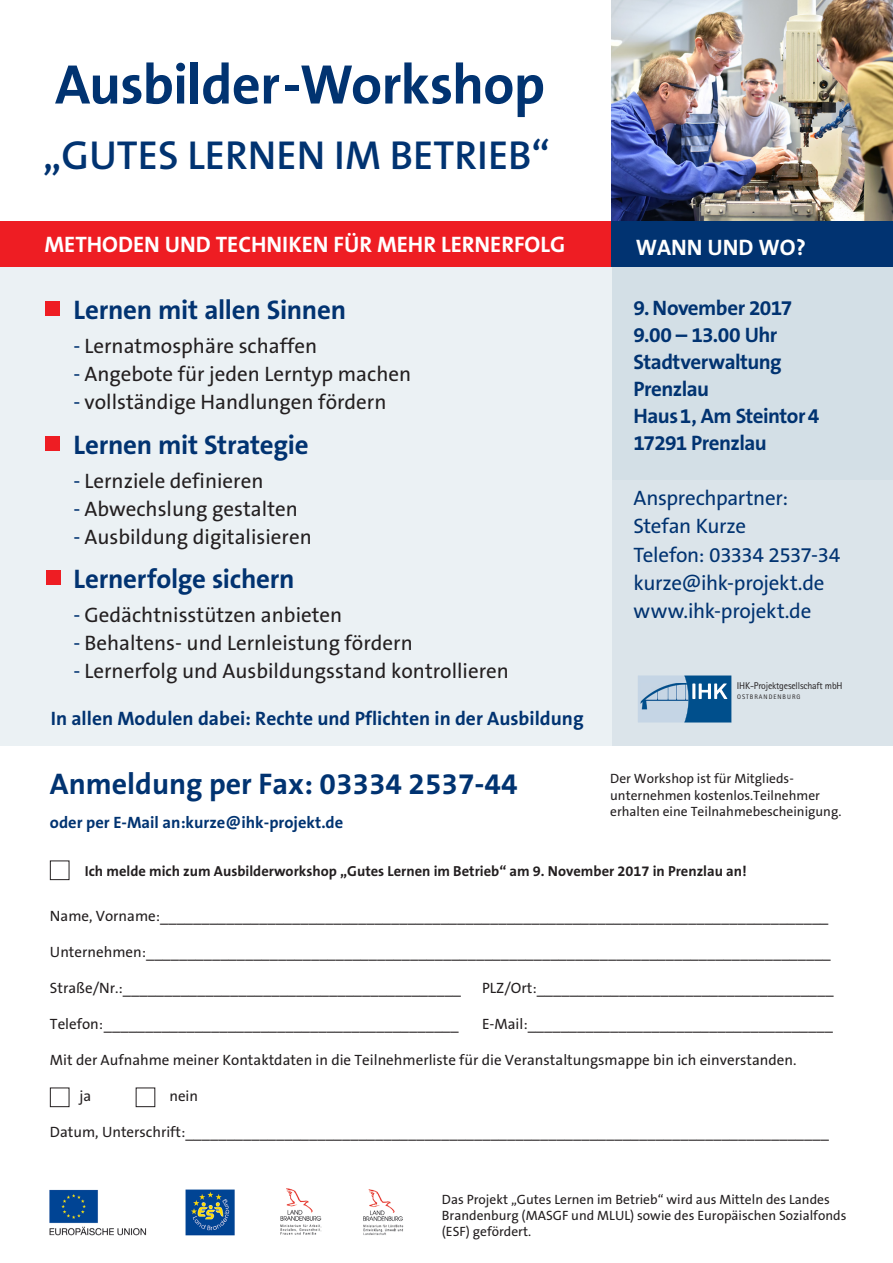
<style>
.page{position:relative;width:893px;height:1263px;background:#fff}
.page>*{position:absolute;margin:0;border:0;box-sizing:border-box;transform-origin:0 0}
.t1{font:700 56.25px "The Sans CE B7";letter-spacing:-.015em;color:#013371}
.t2{font:600 40.65px "The Sans CE B6";color:#013371}
.t3{font:700 30px "The Sans CE B7";color:#013371}
.t4{font:700 27px "The Sans CE B7";letter-spacing:-.01em;color:#013371}
.t5{font:700 22.5px "The Sans CE B7";color:#fff}
.t6{font:21px "The Sans CE B5 Plain";color:#231f20}
.t7{font:21px/28.2px "The Sans CE B5 Plain";letter-spacing:-.015em;color:#013371}
.t8{font:700 21px/27px "The Sans CE B7";letter-spacing:-.025em;color:#013371}
.t9{font:700 19.5px "The Sans CE B7";color:#013371}
.t10{font:700 16.5px "The Sans CE B7";color:#013371}
.t11{font:15px "The Sans CE B5 Plain";color:#231f20}
.t12{font:700 14.55px "The Sans CE B7";color:#231f20}
.t13{font:13.5px/16.2px "The Sans CE B5 Plain";color:#231f20}
.t14{font:9.9px "Agfa Rotis Sans Serif";letter-spacing:-.02em;color:#231f20}
.t15{font:6.6px "Agfa Rotis Sans Serif";letter-spacing:.15em;color:#231f20}
.s1{color:#013371}
</style>
<div class="page">
<div style="left:611px;top:267px;width:282px;height:226px;background:#d3dfe6"></div>
<div style="left:611px;top:480px;width:282px;height:266px;background:#dbe4ea"></div>
<div style="left:0;top:267px;width:611px;height:479px;background:#ebf1f4"></div>
<img style="left:611px;top:0;width:282px;height:221px">
<svg style="left:638px;top:675px;width:93px;height:47px;background:#6f9abd"></svg>
<div style="left:0;top:221px;width:629px;height:46px;background:#ee1d23"></div>
<div style="left:611px;top:221px;width:282px;height:46px;background:#013371"></div>
<div style="left:45px;top:301px;width:14px;height:14px;background:#ee1d23"></div>
<div style="left:45px;top:437px;width:14px;height:14px;background:#ee1d23"></div>
<div style="left:46px;top:570px;width:15px;height:14px;background:#ee1d23"></div>
<div style="left:50px;top:860px;width:19px;height:20px;border:1px solid #231f20"></div>
<div style="left:50px;top:1087px;width:19px;height:20px;border:1px solid #231f20"></div>
<img style="left:49px;top:1188px;width:355px;height:48px">
<h1 class="t1" style="left:55px;top:53px;width:492px">Ausbilder-Workshop</h1>
<h2 class="t2" style="left:43px;top:133px;width:509px">„GUTES LERNEN IM BETRIEB“</h2>
<h3 class="t5" style="left:44px;top:232px;width:522px">METHODEN UND TECHNIKEN FÜR MEHR LERNERFOLG</h3>
<h3 class="t5" style="left:636px;top:234px;width:172px">WANN UND WO?</h3>
<h3 class="t4" style="left:73px;top:294px;width:274px">Lernen mit allen Sinnen</h3>
<h3 class="t6" style="left:73px;top:333px;width:245px"><span class="s1">-</span> Lernatmosphäre schaffen</h3>
<h3 class="t6" style="left:73px;top:361px;width:339px"><span class="s1">-</span> Angebote für jeden Lerntyp machen</h3>
<h3 class="t6" style="left:73px;top:389px;width:314px"><span class="s1">-</span> vollständige Handlungen fördern</h3>
<h3 class="t4" style="left:73px;top:429px;width:237px">Lernen mit Strategie</h3>
<h3 class="t6" style="left:73px;top:468px;width:192px"><span class="s1">-</span> Lernziele definieren</h3>
<h3 class="t6" style="left:73px;top:496px;width:226px"><span class="s1">-</span> Abwechslung gestalten</h3>
<h3 class="t6" style="left:73px;top:524px;width:240px"><span class="s1">-</span> Ausbildung digitalisieren</h3>
<h3 class="t4" style="left:73px;top:563px;width:223px">Lernerfolge sichern</h3>
<h3 class="t6" style="left:73px;top:602px;width:270px"><span class="s1">-</span> Gedächtnisstützen anbieten</h3>
<h3 class="t6" style="left:73px;top:630px;width:341px"><span class="s1">-</span> Behaltens- und Lernleistung fördern</h3>
<h3 class="t6" style="left:73px;top:659px;width:437px"><span class="s1">-</span> Lernerfolg und Ausbildungsstand kontrollieren</h3>
<h3 class="t9" style="left:51px;top:708px;width:534px">In allen Modulen dabei: Rechte und Pflichten in der Ausbildung</h3>
<h3 class="t3" style="left:50px;top:767px;width:469px">Anmeldung per Fax: 03334 2537-44</h3>
<p class="t10" style="left:50px;top:813px;width:295px">oder per E-Mail an:kurze@ihk-projekt.de</p>
<h3 class="t8" style="left:634px;top:295px;width:187px">9. November 2017<br>9.00 – 13.00 Uhr<br>Stadtverwaltung<br>Prenzlau<br>Haus 1, Am Steintor 4<br>17291 Prenzlau</h3>
<h3 class="t7" style="left:634px;top:484px;width:208px">Ansprechpartner:<br>Stefan Kurze<br>Telefon: 03334 2537-34 kurze@ihk-projekt.de www.ihk-projekt.de</h3>
<p class="t14" style="left:737px;top:680px;width:107px">IHK-Projektgesellschaft mbH</p>
<p class="t15" style="left:737px;top:692px;width:65px">OSTBRANDENBURG</p>
<p class="t13" style="left:610px;top:771px;width:233px">Der Workshop ist für Mitglieds&shy;unternehmen kostenlos.Teilnehmer erhalten eine Teilnahmebescheinigung.</p>
<p class="t12" style="left:85px;top:863px;width:663px">Ich melde mich zum Ausbilderworkshop „Gutes Lernen im Betrieb“ am 9. November 2017 in Prenzlau an!</p>
<p class="t11" style="left:50px;top:907px;width:780px">Name, Vorname:_________________________________________________________________________________</p>
<p class="t11" style="left:50px;top:943px;width:782px">Unternehmen:___________________________________________________________________________________</p>
<p class="t11" style="left:50px;top:979px;width:413px">Straße/Nr.:_________________________________________</p>
<p class="t11" style="left:482px;top:979px;width:353px">PLZ/Ort:____________________________________</p>
<p class="t11" style="left:50px;top:1015px;width:410px">Telefon:___________________________________________</p>
<p class="t11" style="left:482px;top:1015px;width:352px">E-Mail:_____________________________________</p>
<p class="t11" style="left:50px;top:1051px;width:748px">Mit der Aufnahme meiner Kontaktdaten in die Teilnehmerliste für die Veranstaltungsmappe bin ich einverstanden.</p>
<p class="t11" style="left:79px;top:1087px;width:13px">ja</p>
<p class="t11" style="left:169px;top:1087px;width:30px">nein</p>
<p class="t11" style="left:50px;top:1123px;width:780px">Datum, Unterschrift:______________________________________________________________________________</p>
<p class="t13" style="left:442px;top:1191px;width:406px">Das Projekt „Gutes Lernen im Betrieb“ wird aus Mitteln des Landes<br>Brandenburg (MASGF und MLUL) sowie des Europäischen Sozialfonds (ESF) gefördert.</p>
</div>
